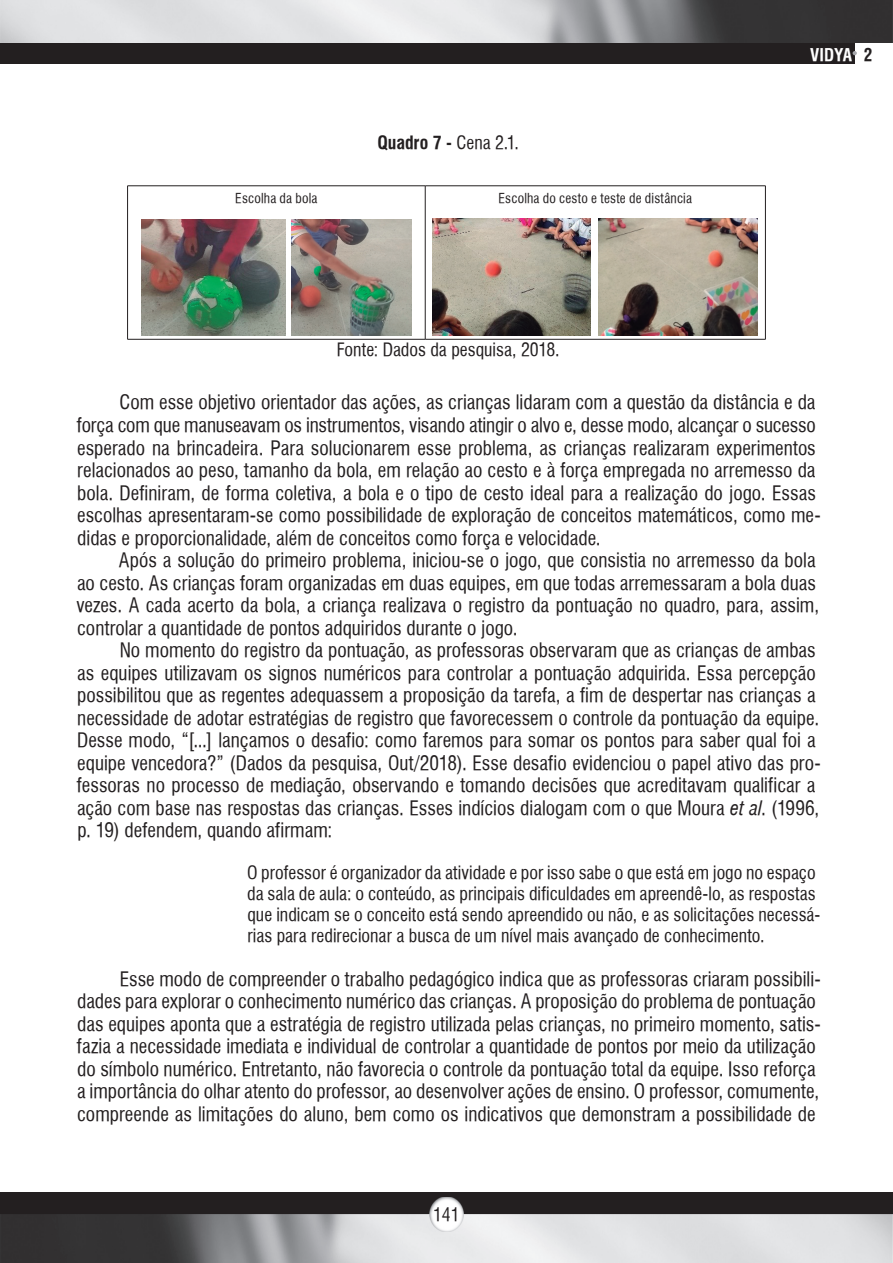
<style>
.page{position:relative;width:893px;height:1263px;background:#fff}
.page>*{position:absolute;margin:0;border:0;box-sizing:border-box;transform-origin:0 0}
.t1{font:19.5px/22.5px "Halvett Condensed";color:#231f20}
.t2{font:18px/21px "Halvett Condensed";color:#231f20}
.t3{font:700 condensed 18px "Halvett";letter-spacing:-.005em;color:#231f20}
.t4{font:700 condensed 17.25px "Halvett";color:#fff}
.t5{font:13.5px "Halvett Condensed";letter-spacing:.015em;color:#231f20}
.s1{font-family:"Halvett Condensed";font-weight:400;font-stretch:normal}
.s2{color:#231f20}
.s3{font-family:"Halvett";font-style:italic;font-stretch:condensed}
</style>
<div class="page">
<div style="left:0;top:0;width:855px;height:64px;background:#231f20"></div>
<img style="left:0;top:0;width:893px;height:43px">
<svg style="left:853px;top:51px;width:4px;height:4px"></svg>
<div style="left:0;top:1193px;width:893px;height:70px;background:#231f20"></div>
<img style="left:0;top:1214px;width:893px;height:49px">
<img style="left:429px;top:1197px;width:34px;height:34px">
<hr style="left:127px;top:186px;width:298px;height:1px;background:#231f20">
<hr style="left:127px;top:186px;width:1px;height:153px;background:#231f20">
<hr style="left:425px;top:186px;width:341px;height:1px;background:#231f20">
<hr style="left:425px;top:186px;width:1px;height:153px;background:#231f20">
<hr style="left:765px;top:186px;width:1px;height:153px;background:#231f20">
<hr style="left:127px;top:339px;width:298px;height:1px;background:#231f20">
<hr style="left:425px;top:339px;width:341px;height:1px;background:#231f20">
<img style="left:141px;top:219px;width:144px;height:116px">
<img style="left:292px;top:219px;width:119px;height:116px">
<img style="left:433px;top:218px;width:158px;height:117px">
<img style="left:598px;top:218px;width:160px;height:117px">
<p class="t3" style="left:377px;top:131px;width:143px">Quadro 7 - <span class="s1">Cena 2.1.</span></p>
<p class="t5" style="left:235px;top:190px;width:84px">Escolha da bola</p>
<p class="t5" style="left:499px;top:190px;width:195px">Escolha do cesto e teste de distância</p>
<p class="t4" style="left:810px;top:45px;width:64px">VIDYA <span class="s2">2</span></p>
<p class="t2" style="left:337px;top:339px;width:224px">Fonte: Dados da pesquisa, 2018.</p>
<p class="t1" style="left:77px;top:391px;width:745px;text-indent:43px">Com esse objetivo orientador das ações, as crianças lidaram com a questão da distância e da força com que manuseavam os instrumentos, visando atingir o alvo e, desse modo, alcançar o sucesso esperado na brincadeira. Para solucionarem esse problema, as crianças realizaram experimentos relacionados ao peso, tamanho da bola, em relação ao cesto e à força empregada no arremesso da bola. Definiram, de forma coletiva, a bola e o tipo de cesto ideal para a realização do jogo. Essas escolhas apresentaram-se como possibilidade de exploração de conceitos matemáticos, como me&shy;didas e proporcionalidade, além de conceitos como força e velocidade.</p>
<p class="t1" style="left:76px;top:549px;width:744px;text-indent:43px">Após a solução do primeiro problema, iniciou-se o jogo, que consistia no arremesso da bola ao cesto. As crianças foram organizadas em duas equipes, em que todas arremessaram a bola duas vezes. A cada acerto da bola, a criança realizava o registro da pontuação no quadro, para, assim, controlar a quantidade de pontos adquiridos durante o jogo.</p>
<p class="t1" style="left:77px;top:639px;width:745px;text-indent:43px">No momento do registro da pontuação, as professoras observaram que as crianças de ambas as equipes utilizavam os signos numéricos para controlar a pontuação adquirida. Essa percepção possibilitou que as regentes adequassem a proposição da tarefa, a fim de despertar nas crianças a necessidade de adotar estratégias de registro que favorecessem o controle da pontuação da equipe.<br>Desse modo, “[...] lançamos o desafio: como faremos para somar os pontos para saber qual foi a equipe vencedora?” (Dados da pesquisa, Out/2018). Esse desafio evidenciou o papel ativo das pro&shy;fessoras no processo de mediação, observando e tomando decisões que acreditavam qualificar a ação com base nas respostas das crianças. Esses indícios dialogam com o que Moura <span class="s3">et al</span>. (1996, p. 19) defendem, quando afirmam:</p>
<p class="t2" style="left:247px;top:862px;width:575px">O professor é organizador da atividade e por isso sabe o que está em jogo no espaço da sala de aula: o conteúdo, as principais dificuldades em apreendê-lo, as respostas que indicam se o conceito está sendo apreendido ou não, e as solicitações necessá&shy;rias para redirecionar a busca de um nível mais avançado de conhecimento.</p>
<p class="t1" style="left:77px;top:967px;width:745px;text-indent:43px">Esse modo de compreender o trabalho pedagógico indica que as professoras criaram possibili&shy;dades para explorar o conhecimento numérico das crianças. A proposição do problema de pontuação das equipes aponta que a estratégia de registro utilizada pelas crianças, no primeiro momento, satis&shy;fazia a necessidade imediata e individual de controlar a quantidade de pontos por meio da utilização do símbolo numérico. Entretanto, não favorecia o controle da pontuação total da equipe. Isso reforça a importância do olhar atento do professor, ao desenvolver ações de ensino. O professor, comumente, compreende as limitações do aluno, bem como os indicativos que demonstram a possibilidade de</p>
<p class="t2" style="left:433px;top:1204px;width:28px">141</p>
</div>
